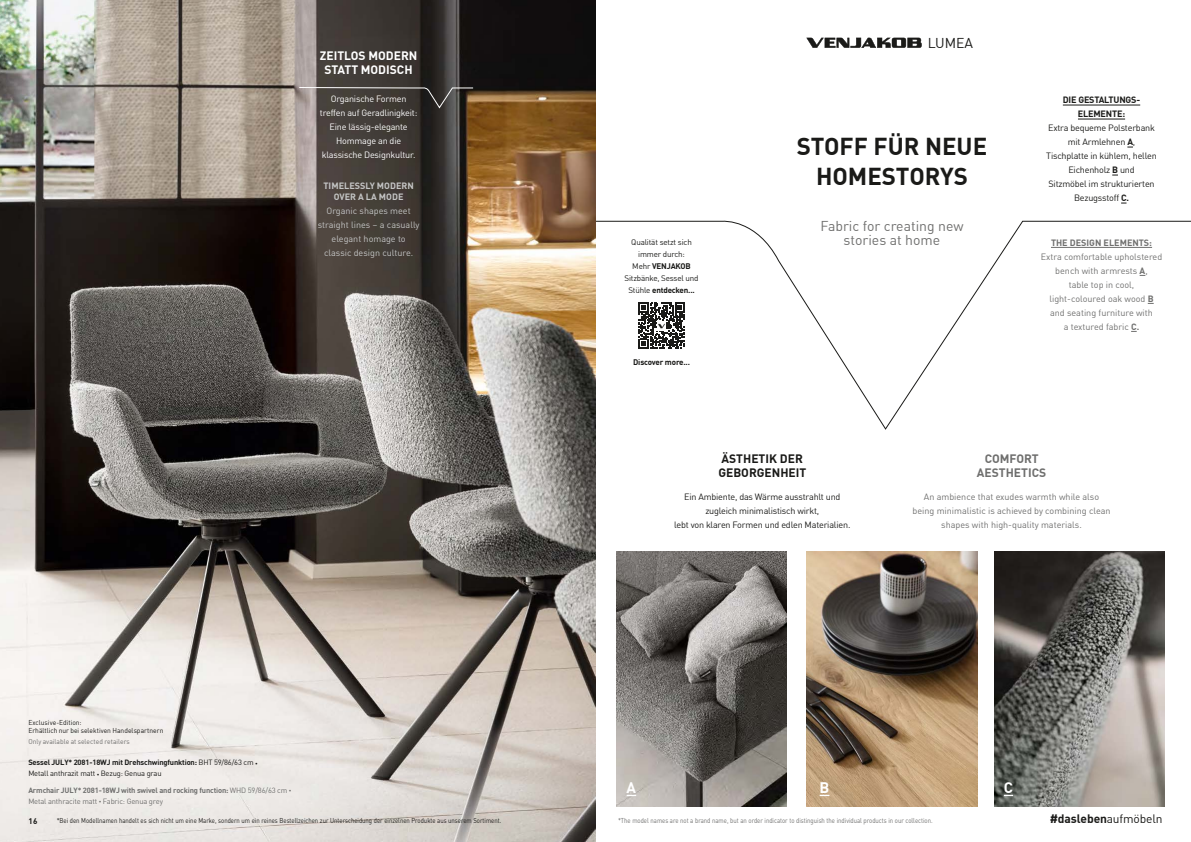
<style>
.page{position:relative;width:1191px;height:842px;background:#fff}
.page>*{position:absolute;margin:0;border:0;box-sizing:border-box;transform-origin:0 0}
.t1{font:700 24px/30px "DIN Offc Pro";color:#1a1a18;text-align:center}
.t2{font:700 15px "DIN Offc Pro";color:#fff}
.t3{font:14px/14px "DIN Offc Pro";color:#6f6f6e;text-align:center}
.t4{font:14px "DIN Offc Pro";color:#1a1a18}
.t5{font:700 12px/14px "DIN Offc Pro";color:#1a1a18}
.t6{font:700 12px/14px "DIN Offc Pro";color:#fff;text-align:center}
.t7{font:700 12px/14px "DIN Offc Pro";color:#6f6f6e;text-align:center}
.t8{font:9px/14px "DIN Offc Pro";color:#6f6f6e;text-align:center}
.t9{font:9px/14px "DIN Offc Pro";letter-spacing:-.02em;color:#1a1a18;text-align:center}
.t10{font:9px/14px "DIN Offc Pro";letter-spacing:-.02em;color:#fff;text-align:center}
.t11{font:9px/14px "DIN Offc Pro";color:#c5c6c6;text-align:center}
.t12{font:700 9px/11px "DIN Offc Pro";color:#c5c6c6;text-align:center}
.t13{font:700 9px/14px "DIN Offc Pro";letter-spacing:-.02em;color:#1a1a18;text-align:center}
.t14{font:700 9px "DIN Offc Pro";color:#6f6f6e}
.t15{font:8px/12px "DIN Offc Pro";letter-spacing:-.02em;color:#1a1a18;text-align:center}
.t16{font:700 8px "DIN Offc";letter-spacing:-.02em;color:#1a1a18}
.t17{font:700 8px "DIN Offc Pro";color:#1a1a18}
.t18{font:700 7.5px/11px "DIN Offc Pro";letter-spacing:-.02em;color:#6f6f6e}
.t19{font:7.5px/11px "DIN Offc Pro";letter-spacing:-.02em;color:#1a1a18}
.t20{font:7px "DIN Offc Pro";color:#1a1a18;scale:.85 1}
.t21{font:7px "DIN Offc Pro";color:#6f6f6e;scale:.85 1}
.t22{font:7px/8px "DIN Offc";color:#1a1a18;scale:.95 1}
.t23{font:7px "DIN Offc";letter-spacing:.005em;color:#6f6f6e;scale:.95 1}
.s1{font-weight:700}
.s2{font-size:5px}
.s3{font-weight:400}
.s4{font-weight:400;font-size:5px}
.s5{font-family:"DIN Offc Pro";font-weight:400}
</style>
<div class="page">
<svg style="left:595px;top:219px;width:596px;height:212px"></svg>
<img style="left:0;top:0;width:595px;height:842px">
<img style="left:616px;top:552px;width:170px;height:254px">
<img style="left:807px;top:552px;width:170px;height:254px">
<img style="left:994px;top:552px;width:170px;height:254px">
<svg style="left:806px;top:38px;width:115px;height:10px"></svg>
<svg style="left:298px;top:87px;width:176px;height:22px"></svg>
<hr style="left:1062px;top:105px;width:78px;height:1px;background:#1a1a18">
<hr style="left:1078px;top:119px;width:47px;height:1px;background:#1a1a18">
<hr style="left:1051px;top:247px;width:101px;height:1px;background:#6f6f6e">
<svg style="left:638px;top:303px;width:46px;height:45px"></svg>
<h3 class="t6" style="left:320px;top:48px;width:99px">ZEITLOS MODERN<br>STATT MODISCH</h3>
<p class="t10" style="left:320px;top:91px;width:99px">Organische Formen treffen auf Geradlinigkeit:<br>Eine lässig-elegante<br>Hommage an die klassische Designkultur.</p>
<p class="t12" style="left:323px;top:180px;width:92px">TIMELESSLY MODERN<br>OVER A LA MODE</p>
<p class="t11" style="left:318px;top:203px;width:103px">Organic shapes meet straight lines – a casually elegant homage to classic design culture.</p>
<p class="t22" style="left:28px;top:719px;width:144px">Exclusive-Edition:<br>Erhältlich nur bei selektiven Handelspartnern</p>
<p class="t23" style="left:28px;top:737px;width:108px">Only available at selected retailers</p>
<p class="t19" style="left:28px;top:757px;width:231px"><span class="s1">Sessel JULY* 2081-18WJ mit Drehschwingfunktion:</span> BHT 59/86/63 cm <span class="s2">•<br></span>Metall anthrazit matt <span class="s2">•</span> Bezug: Genua grau</p>
<p class="t18" style="left:28px;top:784px;width:265px">Armchair JULY* 2081-18WJ with swivel and rocking function: <span class="s3">WHD 59/86/63 cm</span> <span class="s4">•<br></span><span class="s3">Metal anthracite matt</span> <span class="s4">•</span> <span class="s3">Fabric: Genua grey</span></p>
<p class="t15" style="left:631px;top:236px;width:62px">Qualität setzt sich immer durch:</p>
<p class="t16" style="left:632px;top:261px;width:60px"><span class="s5">Mehr</span> VENJAKOB</p>
<p class="t15" style="left:624px;top:272px;width:76px">Sitzbänke, Sessel und</p>
<p class="t16" style="left:628px;top:285px;width:68px"><span class="s5">Stühle</span> entdecken...</p>
<p class="t16" style="left:633px;top:357px;width:58px">Discover more...</p>
<h3 class="t4" style="left:927px;top:32px;width:47px">LUMEA</h3>
<h1 class="t1" style="left:796px;top:130px;width:192px">STOFF FÜR NEUE<br>HOMESTORYS</h1>
<h3 class="t3" style="left:820px;top:218px;width:145px">Fabric for creating new stories at home</h3>
<p class="t13" style="left:1062px;top:93px;width:79px">DIE GESTALTUNGS-<br>ELEMENTE:</p>
<p class="t9" style="left:1046px;top:121px;width:112px">Extra bequeme Polsterbank mit Armlehnen <span class="s1">A</span>,<br>Tischplatte in kühlem, hellen<br>Eichenholz <span class="s1">B</span> und<br>Sitzmöbel im strukturierten<br>Bezugsstoff <span class="s1">C.</span></p>
<p class="t14" style="left:1051px;top:236px;width:103px">THE DESIGN ELEMENTS:</p>
<p class="t8" style="left:1040px;top:249px;width:123px">Extra comfortable upholstered bench with armrests <span class="s1">A</span>,<br>table top in cool, light-coloured oak wood <span class="s1">B<br></span>and seating furniture with<br>a textured fabric <span class="s1">C.</span></p>
<h3 class="t5" style="left:718px;top:451px;width:89px">ÄSTHETIK DER<br>GEBORGENHEIT</h3>
<h3 class="t7" style="left:977px;top:451px;width:71px">COMFORT<br>AESTHETICS</h3>
<p class="t8" style="left:912px;top:489px;width:199px">An ambience that exudes warmth while also being minimalistic is achieved by combining clean shapes with high-quality materials.</p>
<p class="t9" style="left:674px;top:489px;width:178px">Ein Ambiente, das Wärme ausstrahlt und zugleich minimalistisch wirkt,<br>lebt von klaren Formen und edlen Materialien.</p>
<h2 class="t2" style="left:626px;top:776px;width:11px">A</h2>
<h2 class="t2" style="left:819px;top:776px;width:11px">B</h2>
<h2 class="t2" style="left:1003px;top:776px;width:11px">C</h2>
<p class="t17" style="left:28px;top:815px;width:11px">16</p>
<h3 class="t5" style="left:1049px;top:811px;width:114px">#dasleben<span class="s3">aufmöbeln</span></h3>
<p class="t20" style="left:57px;top:815px;width:524px">*Bei den Modellnamen handelt es sich nicht um eine Marke, sondern um ein reines Bestellzeichen zur Unterscheidung der einzelnen Produkte aus unserem Sortiment.</p>
<p class="t21" style="left:618px;top:815px;width:372px">*The model names are not a brand name, but an order indicator to distinguish the individual products in our collection.</p>
</div>
